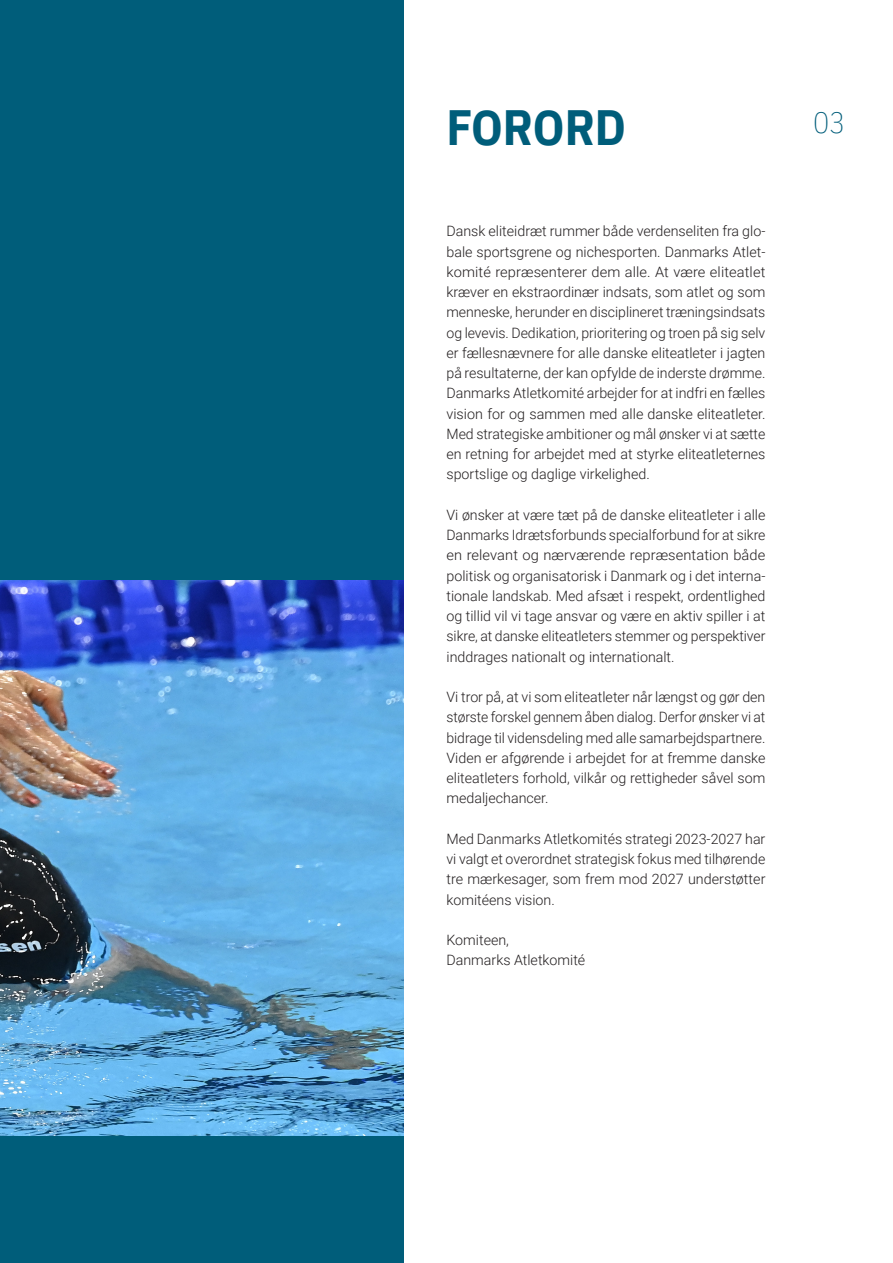
<style>
.page{position:relative;width:893px;height:1263px;background:#fff}
.page>*{position:absolute;margin:0;border:0;box-sizing:border-box;transform-origin:0 0}
._1__Rubrik{font:700 49.5px "IBM Plex Sans Cond";color:#005d7a}
.t1{font:200 30px "IBM Plex Sans Cond";color:#005d7a}
._3__Brød{font:300 14.25px/20.2px "Roboto";color:#231f20;text-align:justify}
</style>
<div class="page">
<div style="left:0;top:0;width:404px;height:1263px;background:#005d7a"></div>
<img style="left:0;top:580px;width:404px;height:555px">
<p class="_1__Rubrik" style="left:446px;top:88px;width:181px">FORORD</p>
<p class="_3__Brød" style="left:446px;top:221px;width:320px">Dansk eliteidræt rummer både verdenseliten fra glo&shy;bale sportsgrene og nichesporten. Danmarks Atlet&shy;komité repræsenterer dem alle. At være eliteatlet kræver en ekstraordinær indsats, som atlet og som menneske, herunder en disciplineret træningsindsats og levevis. Dedikation, prioritering og troen på sig selv er fællesnævnere for alle danske eliteatleter i jagten på resultaterne, der kan opfylde de inderste drømme.<br>Danmarks Atletkomité arbejder for at indfri en fælles vision for og sammen med alle danske eliteatleter.<br>Med strategiske ambitioner og mål ønsker vi at sætte en retning for arbejdet med at styrke eliteatleternes sportslige og daglige virkelighed.</p>
<p class="_3__Brød" style="left:446px;top:504px;width:320px">Vi ønsker at være tæt på de danske eliteatleter i alle Danmarks Idrætsforbunds specialforbund for at sikre en relevant og nærværende repræsentation både politisk og organisatorisk i Danmark og i det interna&shy;tionale landskab. Med afsæt i respekt, ordentlighed og tillid vil vi tage ansvar og være en aktiv spiller i at sikre, at danske eliteatleters stemmer og perspektiver inddrages nationalt og internationalt.</p>
<p class="_3__Brød" style="left:446px;top:686px;width:320px">Vi tror på, at vi som eliteatleter når længst og gør den største forskel gennem åben dialog. Derfor ønsker vi at bidrage til vidensdeling med alle samarbejdspartnere.<br>Viden er afgørende i arbejdet for at fremme danske eliteatleters forhold, vilkår og rettigheder såvel som medaljechancer.</p>
<p class="_3__Brød" style="left:446px;top:828px;width:320px">Med Danmarks Atletkomités strategi 2023-2027 har vi valgt et overordnet strategisk fokus med tilhørende tre mærkesager, som frem mod 2027 understøtter komitéens vision.</p>
<p class="_3__Brød" style="left:446px;top:929px;width:64px">Komiteen,</p>
<p class="_3__Brød" style="left:446px;top:950px;width:140px">Danmarks Atletkomité</p>
<h2 class="t1" style="left:813px;top:100px;width:34px">03</h2>
</div>
